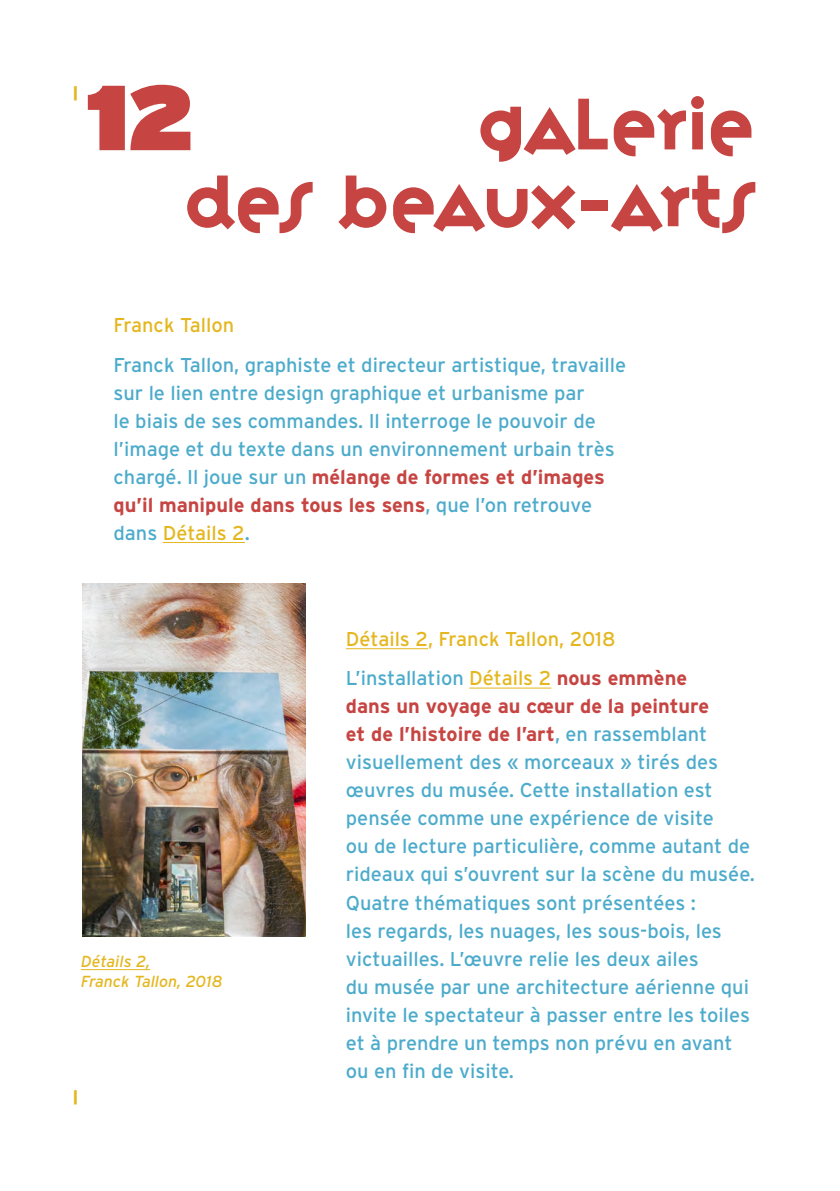
<style>
.page{position:relative;width:840px;height:1191px;background:#fff}
.page>*{position:absolute;margin:0;border:0;box-sizing:border-box;transform-origin:0 0}
.t1{font:900 92px "Interstate";color:#c64542}
.t2{font:64px/76.8px "Variex OT";color:#c64542;text-align:right}
.t3{font:28px "Interstate";color:#e4b720}
.t4{font:20px/28px "Interstate";color:#4cabcb}
.t5{font:20px/39.4px "Interstate";color:#e4b720}
.t6{font:italic 16px/19.2px "Interstate";color:#e4b720}
.s1{font-weight:700;color:#c64542}
.s2{color:#e4b720}
.s3{color:#4cabcb}
</style>
<div class="page">
<img style="left:82px;top:584px;width:223px;height:352px">
<hr style="left:163px;top:542px;width:82px;height:1px;background:#e4b720">
<hr style="left:346px;top:648px;width:82px;height:1px;background:#e4b720">
<hr style="left:469px;top:687px;width:82px;height:1px;background:#e4b720">
<hr style="left:81px;top:969px;width:69px;height:1px;background:#e4b720">
<h3 class="t3" style="left:60px;top:102px;width:19px;rotate:-90deg">—</h3>
<h1 class="t1" style="left:86px;top:61px;width:108px">12</h1>
<h2 class="t2" style="left:184px;top:89px;width:572px">gALERIE<br>DES BEAUX-ARTS</h2>
<p class="t5" style="left:113px;top:305px;width:122px">Franck Tallon</p>
<p class="t4" style="left:113px;top:350px;width:514px">Franck Tallon, graphiste et directeur artistique, travaille sur le lien entre design graphique et urbanisme par<br>le biais de ses commandes. Il interroge le pouvoir de l’image et du texte dans un environnement urbain très chargé. Il joue sur un <span class="s1">mélange de formes et d’images qu’il manipule dans tous les sens</span>, que l’on retrouve dans <span class="s2">Détails 2</span>.</p>
<p class="t6" style="left:81px;top:952px;width:143px">Détails 2,<br>Franck Tallon, 2018</p>
<h3 class="t3" style="left:60px;top:1106px;width:19px;rotate:-90deg">—</h3>
<p class="t5" style="left:346px;top:619px;width:342px">Détails 2, Franck Tallon, 2018<br><span class="s3">L’installation</span> Détails 2 <span class="s1">nous emmène</span></p>
<p class="t4" style="left:346px;top:692px;width:410px"><span class="s1">dans un voyage au cœur de la peinture<br>et de l’histoire de l’art</span>, en rassemblant visuellement des « morceaux » tirés des œuvres du musée. Cette installation est pensée comme une expérience de visite<br>ou de lecture particulière, comme autant de rideaux qui s’ouvrent sur la scène du musée.<br>Quatre thématiques sont présentées :<br>les regards, les nuages, les sous-bois, les victuailles. L’œuvre relie les deux ailes<br>du musée par une architecture aérienne qui invite le spectateur à passer entre les toiles et à prendre un temps non prévu en avant ou en fin de visite.</p>
</div>
